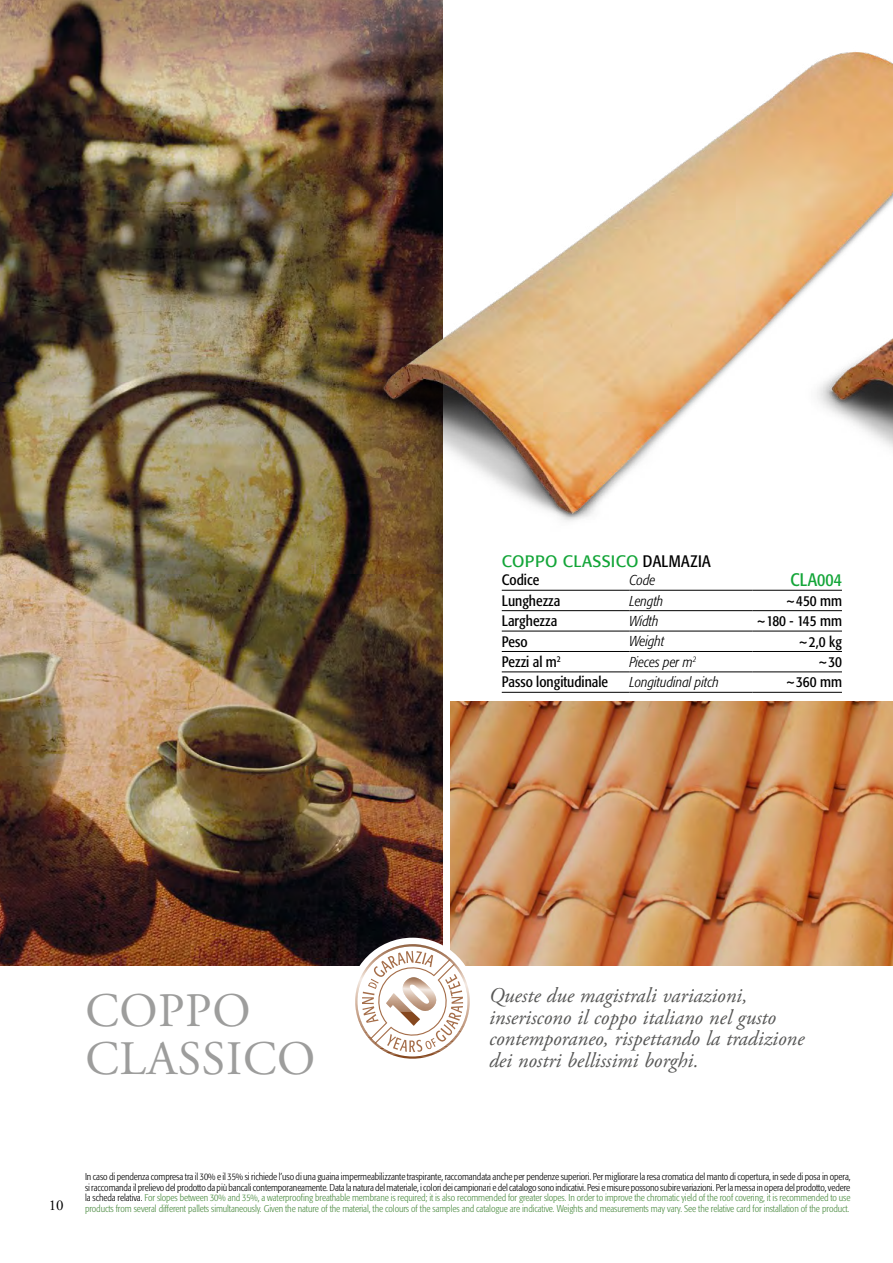
<style>
.page{position:relative;width:893px;height:1263px;background:#fff}
.page>*{position:absolute;margin:0;border:0;box-sizing:border-box;transform-origin:0 0}
.t1{font:48px/48px "Adobe Garamond Pro";letter-spacing:.015em;color:#9d9d9c}
.t2{font:italic 21px/21.8px "Adobe Garamond Pro";color:#575756}
.t3{font:condensed 18px "Formata";color:#13a538}
.t4{font:16.5px "Formata";letter-spacing:.02em;color:#13a538}
.t5{font:condensed 15px "Formata";color:#000}
.t6{font:15px "Adobe Garamond Pro";color:#000}
.t7{font:italic 300 condensed 14.25px "Formata";color:#000}
.t8{font:300 condensed 9.75px/10.5px "Formata";letter-spacing:-.01em;color:#000;text-align:justify}
.s1{font-stretch:condensed;color:#000}
.s2{color:#508e46}
</style>
<div class="page">
<img style="left:0;top:0;width:442px;height:965px">
<hr style="left:502px;top:610px;width:127px;height:1px;background:#000">
<hr style="left:629px;top:610px;width:124px;height:1px;background:#000">
<hr style="left:753px;top:610px;width:89px;height:1px;background:#000">
<hr style="left:502px;top:631px;width:127px;height:1px;background:#000">
<hr style="left:629px;top:631px;width:124px;height:1px;background:#000">
<hr style="left:753px;top:631px;width:89px;height:1px;background:#000">
<hr style="left:502px;top:651px;width:127px;height:1px;background:#000">
<hr style="left:629px;top:651px;width:124px;height:1px;background:#000">
<hr style="left:753px;top:651px;width:89px;height:1px;background:#000">
<hr style="left:502px;top:672px;width:127px;height:1px;background:#000">
<hr style="left:629px;top:672px;width:124px;height:1px;background:#000">
<hr style="left:753px;top:672px;width:89px;height:1px;background:#000">
<hr style="left:502px;top:692px;width:127px;height:1px;background:#000">
<hr style="left:629px;top:692px;width:124px;height:1px;background:#000">
<hr style="left:753px;top:692px;width:89px;height:1px;background:#000">
<hr style="left:502px;top:590px;width:127px;height:1px;background:#000">
<hr style="left:629px;top:590px;width:124px;height:1px;background:#000">
<hr style="left:753px;top:590px;width:89px;height:1px;background:#000">
<img style="left:451px;top:702px;width:442px;height:263px">
<img style="left:352px;top:28px;width:541px;height:544px">
<svg style="left:350px;top:944px;width:125px;height:115px"></svg>
<h3 class="t4" style="left:502px;top:551px;width:211px">COPPO CLASSICO <span class="s1">DALMAZIA</span></h3>
<h3 class="t5" style="left:502px;top:571px;width:39px">Codice</h3>
<h3 class="t7" style="left:629px;top:572px;width:28px">Code</h3>
<h3 class="t3" style="left:790px;top:569px;width:53px">CLA004</h3>
<h3 class="t5" style="left:502px;top:592px;width:60px">Lunghezza</h3>
<h3 class="t7" style="left:629px;top:592px;width:36px">Length</h3>
<h3 class="t5" style="left:785px;top:592px;width:58px">~450 mm</h3>
<h3 class="t5" style="left:502px;top:612px;width:57px">Larghezza</h3>
<h3 class="t7" style="left:629px;top:613px;width:31px">Width</h3>
<h3 class="t5" style="left:756px;top:612px;width:88px">~180 - 145 mm</h3>
<h3 class="t5" style="left:502px;top:632px;width:27px">Peso</h3>
<h3 class="t7" style="left:629px;top:633px;width:37px">Weight</h3>
<h3 class="t5" style="left:798px;top:632px;width:46px">~2,0 kg</h3>
<h3 class="t5" style="left:502px;top:653px;width:61px">Pezzi al m<sup>2</sup></h3>
<h3 class="t7" style="left:629px;top:654px;width:69px">Pieces per m<sup>2</sup></h3>
<h3 class="t5" style="left:817px;top:653px;width:26px">~30</h3>
<h3 class="t5" style="left:502px;top:673px;width:108px">Passo longitudinale</h3>
<h3 class="t7" style="left:629px;top:674px;width:91px">Longitudinal pitch</h3>
<h3 class="t5" style="left:785px;top:673px;width:58px">~360 mm</h3>
<h1 class="t1" style="left:85px;top:988px;width:231px">COPPO<br>CLASSICO</h1>
<h2 class="t2" style="left:489px;top:985px;width:317px">Queste due magistrali variazioni, inseriscono il coppo italiano nel gusto contemporaneo, rispettando la tradizione dei nostri bellissimi borghi.</h2>
<h3 class="t6" style="left:49px;top:1196px;width:16px">10</h3>
<p class="t8" style="left:85px;top:1172px;width:767px">In caso di pendenza compresa tra il 30% e il 35% si richiede l’uso di una guaina impermeabilizzante traspirante, raccomandata anche per pendenze superiori. Per migliorare la resa cromatica del manto di copertura, in sede di posa in opera, si raccomanda il prelievo del prodotto da più bancali contemporaneamente. Data la natura del materiale, i colori dei campionari e del catalogo sono indicativi. Pesi e misure possono subire variazioni. Per la messa in opera del prodotto, vedere la scheda relativa. <span class="s2">For slopes between 30% and 35%, a waterproofing breathable membrane is required; it is also recommended for greater slopes. In order to improve the chromatic yield of the roof covering, it is recommended to use products from several different pallets simultaneously. Given the nature of the material, the colours of the samples and catalogue are indicative. Weights and measurements may vary. See the relative card for installation of the product.</span></p>
</div>
